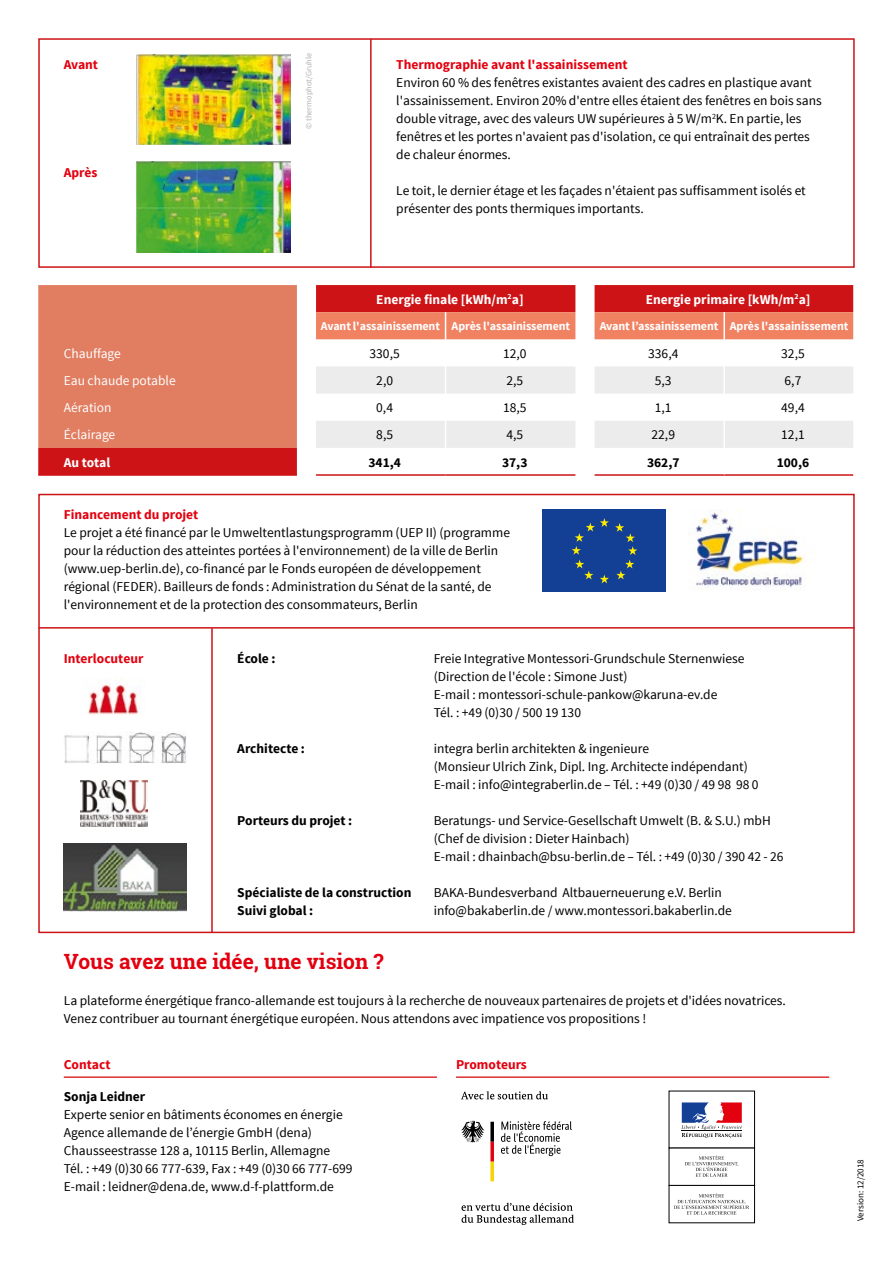
<style>
.page{position:relative;width:893px;height:1263px;background:#fff}
.page>*{position:absolute;margin:0;border:0;box-sizing:border-box;transform-origin:0 0}
.t1{font:700 21px "Roboto Slab";color:#e3000f}
.t2{font:13.5px/18px "Source Sans Pro";color:#000}
.t3{font:700 13.5px "Source Sans Pro";color:#000}
.t4{font:700 13.5px "Source Sans Pro";color:#e3000f}
.t5{font:700 13.5px "Source Sans Pro";color:#fff}
.t6{font:13.5px "Source Sans Pro";color:#fff}
.t7{font:700 12px "Source Sans Pro";letter-spacing:-.01em;color:#fff}
.t8{font:9px "Source Sans Pro";color:#000}
.t9{font:8.25px "Source Sans Pro";color:#b1b2b3}
</style>
<div class="page">
<svg style="left:461px;top:1091px;width:87px;height:8px"></svg>
<svg style="left:462px;top:1203px;width:112px;height:22px"></svg>
<svg style="left:461px;top:1121px;width:23px;height:21px"></svg>
<svg style="left:490px;top:1122px;width:4px;height:59px"></svg>
<svg style="left:501px;top:1121px;width:71px;height:35px"></svg>
<div style="left:38px;top:38px;width:817px;height:230px;border:2px solid #cd1316"></div>
<div style="left:38px;top:494px;width:817px;height:439px;border:2px solid #cd1316"></div>
<hr style="left:370px;top:39px;width:2px;height:229px;background:#cd1316">
<hr style="left:211px;top:628px;width:2px;height:304px;background:#cd1316">
<hr style="left:38px;top:627px;width:817px;height:2px;background:#cd1316">
<hr style="left:64px;top:1076px;width:373px;height:2px;background:#da2127">
<hr style="left:456px;top:1076px;width:373px;height:2px;background:#da2127">
<svg style="left:38px;top:285px;width:815px;height:190px;background:#dc6554"></svg>
<svg style="left:316px;top:312px;width:537px;height:162px"></svg>
<hr style="left:38px;top:474px;width:259px;height:2px;background:#cd1316">
<hr style="left:316px;top:474px;width:130px;height:2px;background:#cd1316">
<hr style="left:446px;top:474px;width:129px;height:2px;background:#cd1316">
<hr style="left:595px;top:474px;width:129px;height:2px;background:#cd1316">
<hr style="left:724px;top:474px;width:129px;height:2px;background:#cd1316">
<hr style="left:723px;top:312px;width:2px;height:27px;background:#fff">
<hr style="left:723px;top:339px;width:2px;height:27px;background:#fff">
<hr style="left:723px;top:366px;width:2px;height:28px;background:#fff">
<hr style="left:723px;top:394px;width:2px;height:27px;background:#fff">
<hr style="left:723px;top:421px;width:2px;height:27px;background:#fff">
<hr style="left:723px;top:448px;width:2px;height:26px;background:#fff">
<img style="left:136px;top:54px;width:154px;height:91px">
<img style="left:136px;top:161px;width:154px;height:91px">
<img style="left:88px;top:684px;width:52px;height:31px">
<img style="left:64px;top:732px;width:122px;height:31px">
<img style="left:81px;top:780px;width:66px;height:46px">
<img style="left:64px;top:843px;width:123px;height:68px">
<svg style="left:681px;top:1102px;width:61px;height:36px"></svg>
<hr style="left:682px;top:1130px;width:60px;height:1px;background:#000">
<div style="left:669px;top:1185px;width:86px;height:38px;border:1px solid #000"></div>
<svg style="left:685px;top:1155px;width:53px;height:22px"></svg>
<svg style="left:674px;top:1193px;width:75px;height:21px"></svg>
<img style="left:692px;top:509px;width:111px;height:79px">
<div style="left:542px;top:509px;width:123px;height:83px;background:#134094"></div>
<svg style="left:615px;top:523px;width:22px;height:56px"></svg>
<svg style="left:572px;top:518px;width:37px;height:65px"></svg>
<p class="t4" style="left:64px;top:56px;width:36px">Avant</p>
<p class="t4" style="left:64px;top:164px;width:35px">Après</p>
<p class="t9" style="left:304px;top:129px;width:77px;rotate:-90deg">© thermophot/Gruhle</p>
<p class="t4" style="left:396px;top:56px;width:233px">Thermographie avant l'assainissement</p>
<p class="t2" style="left:396px;top:74px;width:427px">Environ 60 % des fenêtres existantes avaient des cadres en plastique avant l'assainissement. Environ 20% d'entre elles étaient des fenêtres en bois sans double vitrage, avec des valeurs UW supérieures à 5 W/m<sup>2</sup>K. En partie, les fenêtres et les portes n'avaient pas d'isolation, ce qui entraînait des pertes de chaleur énormes.</p>
<p class="t2" style="left:396px;top:182px;width:411px">Le toit, le dernier étage et les façades n'étaient pas suffisamment isolés et présenter des ponts thermiques importants.</p>
<p class="t5" style="left:376px;top:291px;width:149px">Energie finale [kWh/m<sup>2</sup>a]</p>
<p class="t5" style="left:646px;top:291px;width:166px">Energie primaire [kWh/m<sup>2</sup>a]</p>
<p class="t7" style="left:321px;top:318px;width:251px">Avant l'assainissement Après l'assainissement</p>
<p class="t7" style="left:600px;top:318px;width:250px">Avant l’assainissement Après l'assainissement</p>
<p class="t6" style="left:64px;top:345px;width:59px">Chauffage</p>
<p class="t2" style="left:370px;top:345px;width:32px">330,5</p>
<p class="t2" style="left:503px;top:345px;width:25px">12,0</p>
<p class="t2" style="left:648px;top:345px;width:32px">336,4</p>
<p class="t2" style="left:781px;top:345px;width:25px">32,5</p>
<p class="t6" style="left:64px;top:372px;width:113px">Eau chaude potable</p>
<p class="t2" style="left:376px;top:372px;width:18px">2,0</p>
<p class="t2" style="left:506px;top:372px;width:18px">2,5</p>
<p class="t2" style="left:655px;top:372px;width:18px">5,3</p>
<p class="t2" style="left:785px;top:372px;width:18px">6,7</p>
<p class="t6" style="left:64px;top:399px;width:49px">Aération</p>
<p class="t2" style="left:376px;top:399px;width:18px">0,4</p>
<p class="t2" style="left:503px;top:399px;width:25px">18,5</p>
<p class="t2" style="left:655px;top:399px;width:18px">1,1</p>
<p class="t2" style="left:781px;top:399px;width:25px">49,4</p>
<p class="t6" style="left:64px;top:426px;width:53px">Éclairage</p>
<p class="t2" style="left:376px;top:426px;width:18px">8,5</p>
<p class="t2" style="left:506px;top:426px;width:18px">4,5</p>
<p class="t2" style="left:652px;top:426px;width:25px">22,9</p>
<p class="t2" style="left:781px;top:426px;width:25px">12,1</p>
<p class="t5" style="left:64px;top:453px;width:48px">Au total</p>
<p class="t3" style="left:368px;top:453px;width:34px">341,4</p>
<p class="t3" style="left:502px;top:453px;width:27px">37,3</p>
<p class="t3" style="left:647px;top:453px;width:34px">362,7</p>
<p class="t3" style="left:777px;top:453px;width:34px">100,6</p>
<p class="t4" style="left:64px;top:506px;width:136px">Financement du projet</p>
<p class="t2" style="left:64px;top:524px;width:448px">Le projet a été financé par le Umweltentlastungsprogramm (UEP II) (programme pour la réduction des atteintes portées à l'environnement) de la ville de Berlin (www.uep-berlin.de), co-financé par le Fonds européen de développement régional (FEDER). Bailleurs de fonds : Administration du Sénat de la santé, de l'environnement et de la protection des consommateurs, Berlin</p>
<p class="t4" style="left:64px;top:650px;width:81px">Interlocuteur</p>
<p class="t3" style="left:237px;top:650px;width:40px">École :</p>
<p class="t2" style="left:434px;top:650px;width:312px">Freie Integrative Montessori-Grundschule Sternenwiese (Direction de l'école : Simone Just)<br>E-mail : montessori-schule-pankow@karuna-ev.de<br>Tél. : +49 (0)30 / 500 19 130</p>
<p class="t3" style="left:237px;top:740px;width:69px">Architecte :</p>
<p class="t2" style="left:434px;top:740px;width:326px">integra berlin architekten &amp; ingenieure<br>(Monsieur Ulrich Zink, Dipl. Ing. Architecte indépendant)<br>E-mail : info@integraberlin.de – Tél. : +49 (0)30 / 49 98 98 0</p>
<p class="t3" style="left:237px;top:812px;width:116px">Porteurs du projet :</p>
<p class="t2" style="left:434px;top:812px;width:351px">Beratungs- und Service-Gesellschaft Umwelt (B. &amp; S.U.) mbH (Chef de division : Dieter Hainbach)<br>E-mail : dhainbach@bsu-berlin.de – Tél. : +49 (0)30 / 390 42 - 26</p>
<p class="t3" style="left:237px;top:884px;width:176px">Spécialiste de la construction</p>
<p class="t2" style="left:434px;top:884px;width:290px">BAKA-Bundesverband Altbauerneuerung e.V. Berlin</p>
<p class="t3" style="left:237px;top:902px;width:78px">Suivi global :</p>
<p class="t2" style="left:434px;top:902px;width:300px">info@bakaberlin.de / www.montessori.bakaberlin.de</p>
<h1 class="t1" style="left:64px;top:947px;width:321px">Vous avez une idée, une vision ?</h1>
<p class="t2" style="left:64px;top:992px;width:724px">La plateforme énergétique franco-allemande est toujours à la recherche de nouveaux partenaires de projets et d'idées novatrices.<br>Venez contribuer au tournant énergétique européen. Nous attendons avec impatience vos propositions !</p>
<p class="t4" style="left:64px;top:1056px;width:48px">Contact</p>
<p class="t4" style="left:456px;top:1056px;width:72px">Promoteurs</p>
<p class="t3" style="left:64px;top:1087px;width:83px">Sonja Leidner</p>
<p class="t2" style="left:64px;top:1105px;width:290px">Experte senior en bâtiments économes en énergie Agence allemande de l’énergie GmbH (dena)<br>Chausseestrasse 128 a, 10115 Berlin, Allemagne Tél. : +49 (0)30 66 777-639, Fax : +49 (0)30 66 777-699<br>E-mail : leidner@dena.de, www.d-f-plattform.de</p>
<p class="t8" style="left:855px;top:1221px;width:63px;rotate:-90deg">Version: 12/2018</p>
</div>
